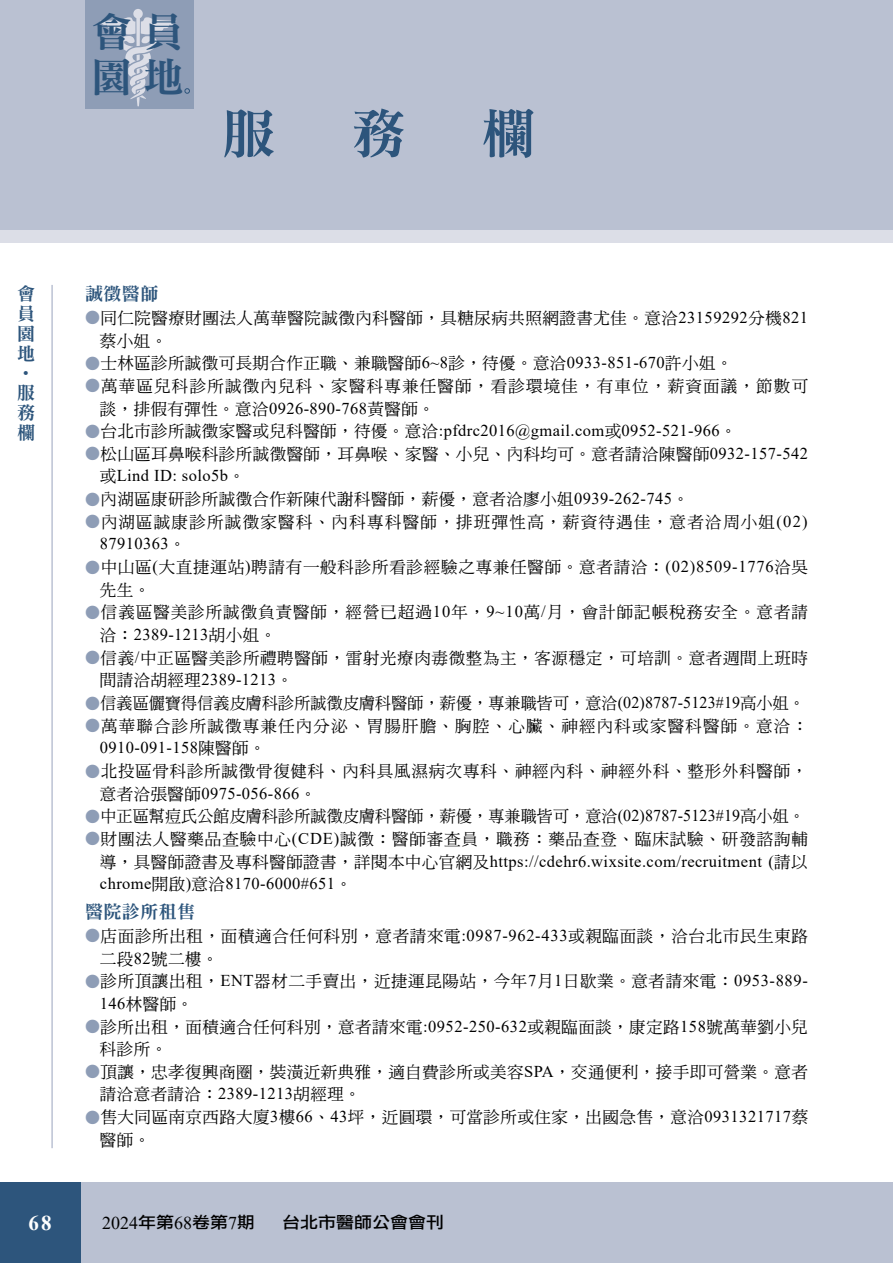
<style>
.page{position:relative;width:893px;height:1263px;background:#fff}
.page>*{position:absolute;margin:0;border:0;box-sizing:border-box;transform-origin:0 0}
.t1{font:52.95px "DFN Ming W9 WIN BF";color:#2d557c}
.t2{font:40.5px/45px "DFN Ming W9 WIN BF";color:#2d557c}
.t3{font:700 21px "Times New Roman";color:#fff}
.t4{font:18px/19.8px "DFN Ming W9 WIN BF";letter-spacing:.025em;color:#2d557c;text-align:justify}
.t5{font:18px "Times New Roman";color:#000}
.t6{font:16.5px/22.6px "DF Ming W5 WIN BF";letter-spacing:.035em;color:#000}
.t7{font:16.5px/22.6px "Times New Roman";letter-spacing:.025em;color:#000}
.t8{font:16.5px/22.6px "DF Ming W5 WIN BF";letter-spacing:.075em;color:#000}
.t9{font:16.5px "DF Ming W5 WIN BF";letter-spacing:.01em;color:#000}
.t10{font:16.5px "DF Ming W5 WIN BF";letter-spacing:.06em;color:#000}
.t11{font:16.5px "DF Ming W5 WIN BF";letter-spacing:.08em;color:#000}
.t12{font:16.2px "DF Li Hei Md WIN BF";color:#000;scale:1.11 1}
.s1{font-size:15px;color:#8e9db6}
.s2{font-family:"Times New Roman"}
.s3{font-family:"DF Ming W5 WIN BF";font-size:15px;color:#8e9db6}
.s4{font-family:"DF Ming W5 WIN BF"}
.s5{font-family:"DF Li Hei Md WIN BF";font-size:16.2px}
</style>
<div class="page">
<div style="left:60px;top:1182px;width:833px;height:81px;background:#bac1d2"></div>
<div style="left:0;top:0;width:893px;height:230px;background:#bac1d2"></div>
<div style="left:0;top:230px;width:893px;height:12px;background:#dcdee7"></div>
<div style="left:0;top:1182px;width:81px;height:81px;background:#2d557c"></div>
<hr style="left:51px;top:285px;width:2px;height:863px;background:#afb7cb">
<div style="left:85px;top:0;width:108px;height:109px;background:#8e9db6"></div>
<svg style="left:100px;top:9px;width:76px;height:97px"></svg>
<svg style="left:184px;top:88px;width:6px;height:6px"></svg>
<p class="t4" style="left:17px;top:284px;width:19px">會員園地</p>
<p class="t4" style="left:36px;top:364px;width:19px;rotate:90deg">•</p>
<p class="t4" style="left:17px;top:383px;width:19px">服務欄</p>
<h2 class="t2" style="left:92px;top:9px;width:94px">會員園地</h2>
<h1 class="t1" style="left:222px;top:107px;width:315px">服　務　欄</h1>
<p class="t4" style="left:85px;top:284px;width:75px">誠徵醫師</p>
<p class="t6" style="left:100px;top:307px;width:710px;text-indent:-15px"><span class="s1">●</span>同仁院醫療財團法人萬華醫院誠徵內科醫師，具糖尿病共照網證書尤佳。意洽<span class="s2">23159292</span>分機<span class="s2">821</span>蔡小姐。</p>
<p class="t6" style="left:85px;top:352px;width:649px"><span class="s1">●</span>士林區診所誠徵可長期合作正職、兼職醫師<span class="s2">6~8</span>診，待優。意洽<span class="s2">0933-851-670</span>許小姐。</p>
<p class="t8" style="left:100px;top:375px;width:710px;text-indent:-15px"><span class="s1">●</span>萬華區兒科診所誠徵內兒科、家醫科專兼任醫師，看診環境佳，有車位，薪資面議，節數可談，排假有彈性。意洽<span class="s2">0926-890-768</span>黃醫師。</p>
<p class="t7" style="left:85px;top:419px;width:653px"><span class="s3">●</span><span class="s4">台北市診所誠徵家醫或兒科醫師，待優。意洽</span>:pfdrc2016@gmail.com<span class="s4">或</span>0952-521-966<span class="s4">。</span></p>
<p class="t6" style="left:85px;top:442px;width:725px"><span class="s1">●</span>松山區耳鼻喉科診所誠徵醫師，耳鼻喉、家醫、小兒、內科均可。意者請洽陳醫師<span class="s2">0932-157-542</span></p>
<p class="t7" style="left:100px;top:464px;width:147px"><span class="s4">或</span>Lind ID: solo5b<span class="s4">。</span></p>
<p class="t6" style="left:85px;top:488px;width:605px"><span class="s1">●</span>內湖區康研診所誠徵合作新陳代謝科醫師，薪優，意者洽廖小姐<span class="s2">0939-262-745</span>。</p>
<p class="t11" style="left:85px;top:514px;width:724px"><span class="s1">●</span>內湖區誠康診所誠徵家醫科、內科專科醫師，排班彈性高，薪資待遇佳，意者洽周小姐<span class="s2">(02)</span></p>
<p class="t7" style="left:100px;top:532px;width:87px">87910363<span class="s4">。</span></p>
<p class="t6" style="left:100px;top:556px;width:710px;text-indent:-15px"><span class="s1">●</span>中山區<span class="s2">(</span>大直捷運站<span class="s2">)</span>聘請有一般科診所看診經驗之專兼任醫師。意者請洽：<span class="s2">(02)8509-1776</span>洽吳先生。</p>
<p class="t10" style="left:85px;top:604px;width:724px"><span class="s1">●</span>信義區醫美診所誠徵負責醫師，經營已超過<span class="s2">10</span>年，<span class="s2">9~10</span>萬<span class="s2">/</span>月，會計師記帳稅務安全。意者請</p>
<p class="t7" style="left:100px;top:623px;width:178px"><span class="s4">洽：</span>2389-1213<span class="s4">胡小姐。</span></p>
<p class="t6" style="left:85px;top:646px;width:725px"><span class="s1">●</span>信義<span class="s2">/</span>中正區醫美診所禮聘醫師，雷射光療肉毒微整為主，客源穩定，可培訓。意者週間上班時</p>
<p class="t7" style="left:100px;top:668px;width:195px"><span class="s4">間請洽胡經理</span>2389-1213<span class="s4">。</span></p>
<p class="t9" style="left:85px;top:695px;width:721px"><span class="s1">●</span>信義區儷寶得信義皮膚科診所誠徵皮膚科醫師，薪優，專兼職皆可，意洽<span class="s2">(02)8787-5123#19</span>高小姐。</p>
<p class="t8" style="left:85px;top:714px;width:725px"><span class="s1">●</span>萬華聯合診所誠徵專兼任內分泌、胃腸肝膽、胸腔、心臟、神經內科或家醫科醫師。意洽：</p>
<p class="t7" style="left:100px;top:736px;width:167px">0910-091-158<span class="s4">陳醫師。</span></p>
<p class="t6" style="left:85px;top:760px;width:724px"><span class="s1">●</span>北投區骨科診所誠徵骨復健科、內科具風濕病次專科、神經內科、神經外科、整形外科醫師，</p>
<p class="t7" style="left:100px;top:781px;width:218px"><span class="s4">意者洽張醫師</span>0975-056-866<span class="s4">。</span></p>
<p class="t9" style="left:85px;top:808px;width:721px"><span class="s1">●</span>中正區幫痘氏公館皮膚科診所誠徵皮膚科醫師，薪優，專兼職皆可，意洽<span class="s2">(02)8787-5123#19</span>高小姐。</p>
<p class="t6" style="left:85px;top:828px;width:724px"><span class="s1">●</span>財團法人醫藥品查驗中心<span class="s2">(CDE)</span>誠徵：醫師審查員，職務：藥品查登、臨床試驗、研發諮詢輔</p>
<p class="t7" style="left:100px;top:849px;width:709px"><span class="s4">導，具醫師證書及專科醫師證書，詳閱本中心官網及</span>https://cdehr6.wixsite.com/recruitment (<span class="s4">請以</span>chrome<span class="s4">開啟</span>)<span class="s4">意洽</span>8170-6000#651<span class="s4">。</span></p>
<p class="t4" style="left:85px;top:902px;width:112px">醫院診所租售</p>
<p class="t6" style="left:100px;top:925px;width:710px;text-indent:-15px"><span class="s1">●</span>店面診所出租，面積適合任何科別，意者請來電<span class="s2">:0987-962-433</span>或親臨面談，洽台北市民生東路二段<span class="s2">82</span>號二樓。</p>
<p class="t6" style="left:100px;top:970px;width:709px;text-indent:-15px"><span class="s1">●</span>診所頂讓出租，<span class="s2">ENT</span>器材二手賣出，近捷運昆陽站，今年<span class="s2">7</span>月<span class="s2">1</span>日歇業。意者請來電：<span class="s2">0953-889-<br>146</span>林醫師。</p>
<p class="t6" style="left:100px;top:1015px;width:709px;text-indent:-15px"><span class="s1">●</span>診所出租，面積適合任何科別，意者請來電<span class="s2">:0952-250-632</span>或親臨面談，康定路<span class="s2">158</span>號萬華劉小兒科診所。</p>
<p class="t6" style="left:100px;top:1060px;width:709px;text-indent:-15px"><span class="s1">●</span>頂讓，忠孝復興商圈，裝潢近新典雅，適自費診所或美容<span class="s2">SPA</span>，交通便利，接手即可營業。意者請洽意者請洽：<span class="s2">2389-1213</span>胡經理。</p>
<p class="t6" style="left:100px;top:1106px;width:710px;text-indent:-15px"><span class="s1">●</span>售大同區南京西路大廈<span class="s2">3</span>樓<span class="s2">66</span>、<span class="s2">43</span>坪，近圓環，可當診所或住家，出國急售，意洽<span class="s2">0931321717</span>蔡醫師。</p>
<p class="t3" style="left:28px;top:1207px;width:25px">68</p>
<p class="t5" style="left:102px;top:1210px;width:154px">2024<span class="s5">年第</span>68<span class="s5">卷第</span>7<span class="s5">期</span></p>
<p class="t12" style="left:282px;top:1214px;width:147px">台北市醫師公會會刊</p>
</div>
